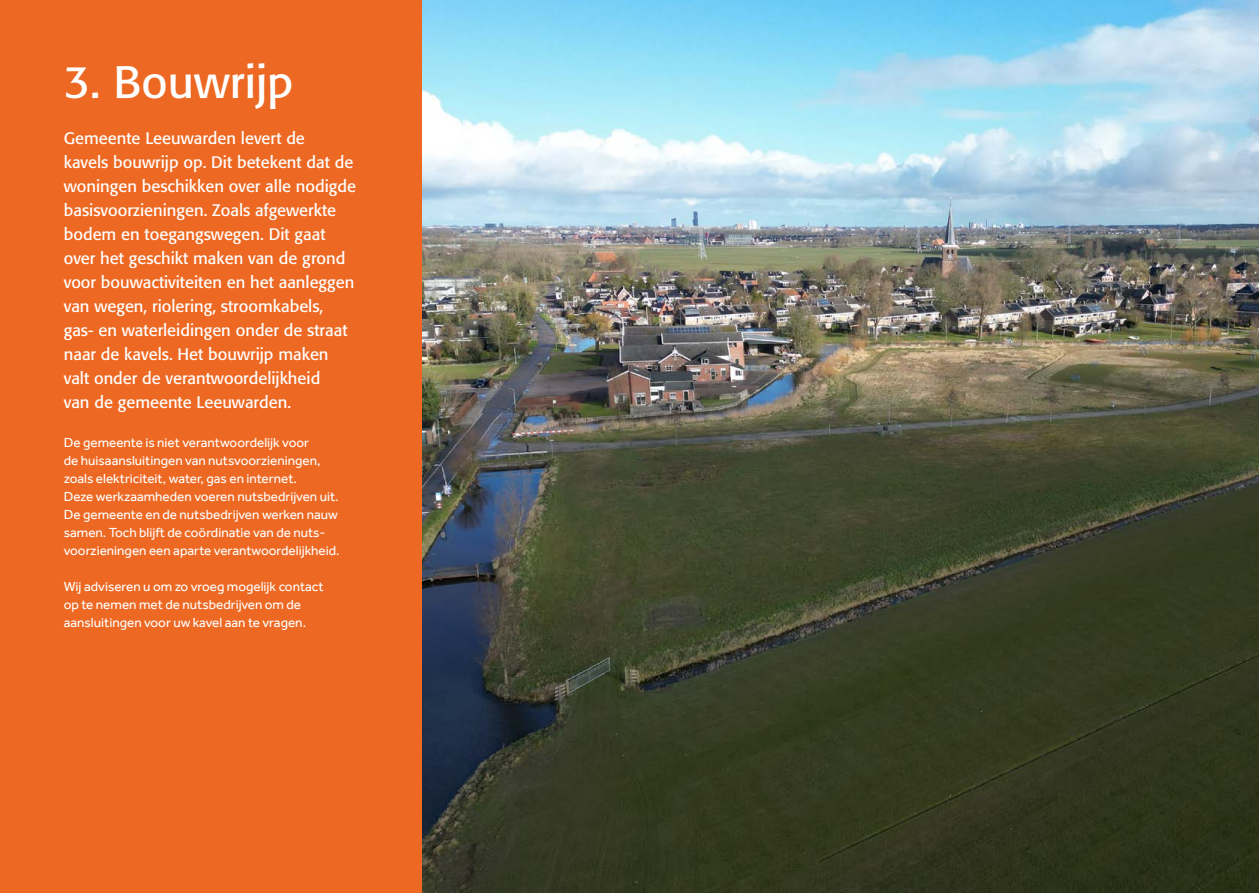
<style>
.page{position:relative;width:1259px;height:893px;background:#fff}
.page>*{position:absolute;margin:0;border:0;box-sizing:border-box;transform-origin:0 0}
.t1{font:45px "Formata";color:#fff}
.t2{font:16.5px/24px "Formata";color:#fff}
.t3{font:13.5px/18px "Effra";color:#fff}
</style>
<div class="page">
<div style="left:0;top:0;width:527px;height:893px;background:#ed6923"></div>
<img style="left:423px;top:0;width:836px;height:893px">
<h1 class="t1" style="left:64px;top:55px;width:231px">3. Bouwrijp</h1>
<p class="t2" style="left:64px;top:126px;width:294px">Gemeente Leeuwarden levert de<br>kavels bouwrijp op. Dit betekent dat de woningen beschikken over alle nodigde basisvoorzieningen. Zoals afgewerkte bodem en toegangswegen. Dit gaat over het geschikt maken van de grond voor bouwactiviteiten en het aanleggen van wegen, riolering, stroomkabels, gas- en waterleidingen onder de straat naar de kavels. Het bouwrijp maken valt onder de verantwoordelijkheid<br>van de gemeente Leeuwarden.</p>
<p class="t3" style="left:64px;top:433px;width:277px">De gemeente is niet verantwoordelijk voor<br>de huisaansluitingen van nutsvoorzieningen, zoals elektriciteit, water, gas en internet.<br>Deze werkzaamheden voeren nutsbedrijven uit.<br>De gemeente en de nutsbedrijven werken nauw samen. Toch blijft de coördinatie van de nuts&shy;voorzieningen een aparte verantwoordelijkheid.</p>
<p class="t3" style="left:64px;top:577px;width:261px">Wij adviseren u om zo vroeg mogelijk contact op te nemen met de nutsbedrijven om de aansluitingen voor uw kavel aan te vragen.</p>
</div>
